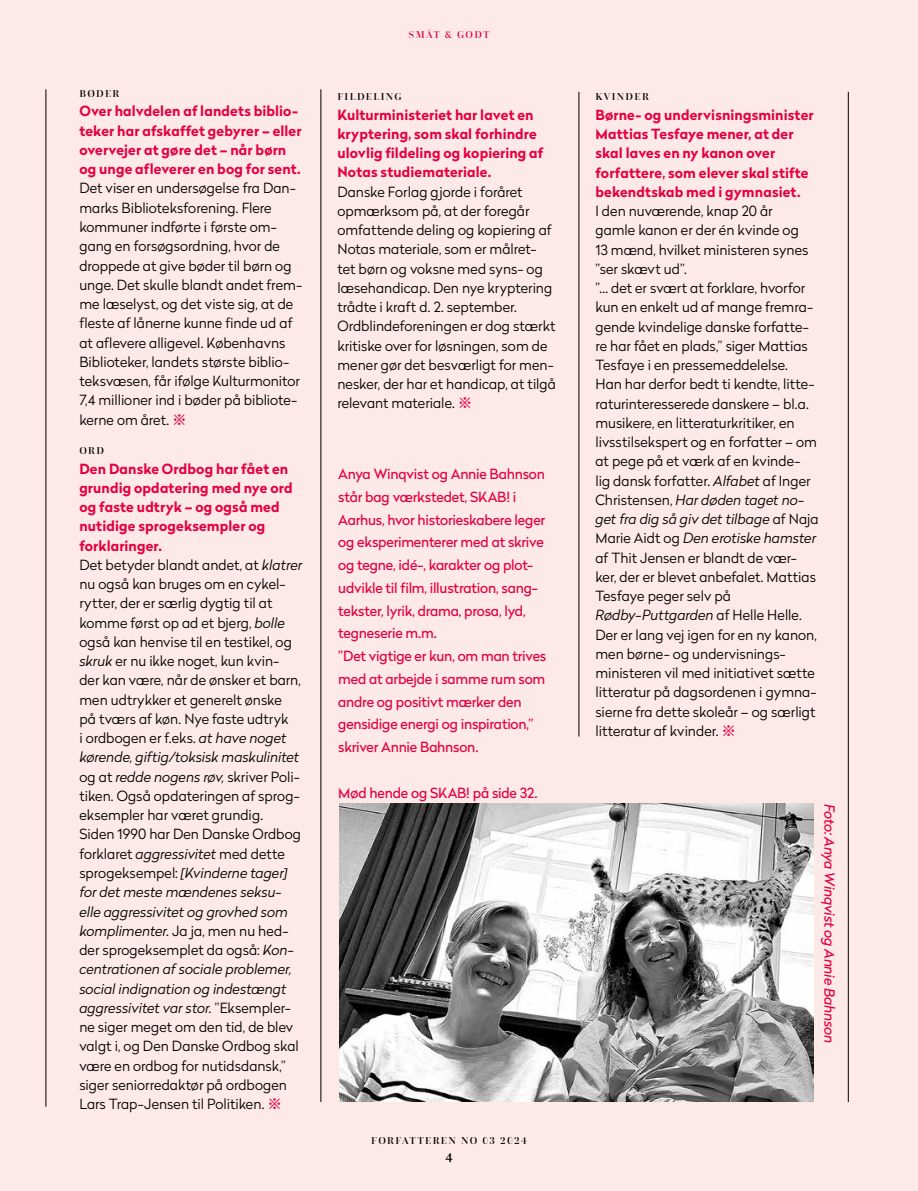
<style>
.page{position:relative;width:918px;height:1191px;background:#fde9e7}
.page>*{position:absolute;margin:0;border:0;box-sizing:border-box;transform-origin:0 0}
.t1{font:300 14px/19.2px "Radikal";letter-spacing:.005em;color:#000}
.t2{font:14px/22.8px "Radical";letter-spacing:-.015em;color:#e40040}
.t3{font:700 14px/19.2px "Radikal";letter-spacing:.01em;color:#e40040}
.t4{font:italic 14px "Radikal";letter-spacing:-.02em;color:#e40040}
.t5{font:500 14px "Questa";color:#000}
.t6{font:500 10.5px "Questa Grande";letter-spacing:.13em;color:#000}
.t7{font:500 10.5px "Questa Grande";letter-spacing:.125em;color:#e40040}
.s1{font-weight:700;color:#e40040}
.s2{font-style:italic}
</style>
<div class="page">
<hr style="left:848px;top:92px;width:1px;height:1010px;background:#000">
<hr style="left:320px;top:89px;width:1px;height:1013px;background:#000">
<hr style="left:578px;top:92px;width:1px;height:644px;background:#000">
<hr style="left:46px;top:89px;width:1px;height:1017px;background:#000">
<img style="left:339px;top:804px;width:475px;height:297px">
<p class="t6" style="left:79px;top:87px;width:42px">BØDER</p>
<p class="t3" style="left:79px;top:101px;width:224px">Over halvdelen af landets biblio&shy;teker har afskaffet gebyrer – eller overvejer at gøre det – når børn og unge afleverer en bog for sent.</p>
<p class="t1" style="left:79px;top:178px;width:224px">Det viser en undersøgelse fra Dan&shy;marks Biblioteksforening. Flere kommuner indførte i første om&shy;gang en forsøgsordning, hvor de droppede at give bøder til børn og unge. Det skulle blandt andet frem&shy;me læselyst, og det viste sig, at de fleste af lånerne kunne finde ud af at aflevere alligevel. Københavns Biblioteker, landets største biblio&shy;teksvæsen, får ifølge Kulturmonitor 7,4 millioner ind i bøder på bibliote&shy;kerne om året.</p>
<p class="t6" style="left:79px;top:444px;width:26px">ORD</p>
<p class="t1" style="left:79px;top:458px;width:224px"><span class="s1">Den Danske Ordbog har fået en grundig opdatering med nye ord og faste udtryk – og også med nutidige sprogeksempler og forklaringer.<br></span>Det betyder blandt andet, at <span class="s2">klatrer </span>nu også kan bruges om en cykel&shy;rytter, der er særlig dygtig til at komme først op ad et bjerg, <span class="s2">bolle </span>også kan henvise til en testikel, og <span class="s2">skruk</span> er nu ikke noget, kun kvin&shy;der kan være, når de ønsker et barn, men udtrykker et generelt ønske<br>på tværs af køn. Nye faste udtryk<br>i ordbogen er f.eks. <span class="s2">at have noget kørende, giftig/toksisk maskulinitet </span>og at <span class="s2">redde nogens røv,</span> skriver Poli&shy;tiken. Også opdateringen af sprog&shy;eksempler har været grundig.<br>Siden 1990 har Den Danske Ordbog forklaret <span class="s2">aggressivitet</span> med dette sprogeksempel: <span class="s2">[Kvinderne tager] for det meste mændenes seksu&shy;elle aggressivitet og grovhed som komplimenter</span>. Ja ja, men nu hed&shy;der sprogeksemplet da også: <span class="s2">Kon&shy;centrationen af sociale problemer, social indignation og indestængt aggressivitet var stor.</span> ”Eksempler&shy;ne siger meget om den tid, de blev valgt i, og Den Danske Ordbog skal være en ordbog for nutidsdansk,” siger seniorredaktør på ordbogen<br>Lars Trap-Jensen til Politiken.</p>
<p class="t7" style="left:409px;top:28px;width:83px">SMÅT &amp; GODT</p>
<p class="t6" style="left:337px;top:90px;width:66px">FILDELING</p>
<p class="t3" style="left:337px;top:105px;width:207px">Kulturministeriet har lavet en kryptering, som skal forhindre ulovlig fildeling og kopiering af<br>Notas studiemateriale.</p>
<p class="t1" style="left:337px;top:181px;width:220px">Danske Forlag gjorde i foråret opmærksom på, at der foregår omfattende deling og kopiering af<br>Notas materiale, som er målret&shy;tet børn og voksne med syns- og læsehandicap. Den nye kryptering trådte i kraft d. 2. september.<br>Ordblindeforeningen er dog stærkt kritiske over for løsningen, som de mener gør det besværligt for men&shy;nesker, der har et handicap, at tilgå relevant materiale.</p>
<p class="t2" style="left:338px;top:462px;width:210px">Anya Winqvist og Annie Bahnson står bag værkstedet, SKAB! i<br>Aarhus, hvor historieskabere leger og eksperimenterer med at skrive og tegne, idé-, karakter og plot&shy;udvikle til film, illustration, sang&shy;tekster, lyrik, drama, prosa, lyd, tegneserie m.m.<br>”Det vigtige er kun, om man trives med at arbejde i samme rum som andre og positivt mærker den gensidige energi og inspiration,” skriver Annie Bahnson.</p>
<p class="t2" style="left:338px;top:781px;width:201px">Mød hende og SKAB! på side 32.</p>
<p class="t6" style="left:371px;top:1134px;width:157px">FORFATTEREN NO 03 2024</p>
<p class="t5" style="left:445px;top:1146px;width:9px">4</p>
<p class="t6" style="left:595px;top:91px;width:55px">KVINDER</p>
<p class="t3" style="left:595px;top:105px;width:220px">Børne- og undervisningsminister<br>Mattias Tesfaye mener, at der skal laves en ny kanon over forfattere, som elever skal stifte bekendtskab med i gymnasiet.</p>
<p class="t1" style="left:595px;top:201px;width:225px">I den nuværende, knap 20 år<br>gamle kanon er der én kvinde og<br>13 mænd, hvilket ministeren synes ”ser skævt ud”.<br>”… det er svært at forklare, hvorfor kun en enkelt ud af mange fremra&shy;gende kvindelige danske forfatte&shy;re har fået en plads,” siger Mattias<br>Tesfaye i en pressemeddelelse.<br>Han har derfor bedt ti kendte, litte&shy;raturinteresserede danskere – bl.a. musikere, en litteraturkritiker, en livsstilsekspert og en forfatter – om at pege på et værk af en kvinde&shy;lig dansk forfatter. <span class="s2">Alfabet</span> af Inger<br>Christensen, <span class="s2">Har døden taget no&shy;get fra dig så giv det tilbage</span> af Naja<br>Marie Aidt og <span class="s2">Den erotiske hamster </span>af Thit Jensen er blandt de vær&shy;ker, der er blevet anbefalet. Mattias<br>Tesfaye peger selv på<br><span class="s2">Rødby-Puttgarden</span> af Helle Helle.<br>Der er lang vej igen for en ny kanon, men børne- og undervisnings&shy;ministeren vil med initiativet sætte litteratur på dagsordenen i gymna&shy;sierne fra dette skoleår – og særligt litteratur af kvinder.</p>
<p class="t4" style="left:839px;top:804px;width:240px;rotate:90deg">Foto: Anya Winqvist og Annie Bahnson</p>
</div>
